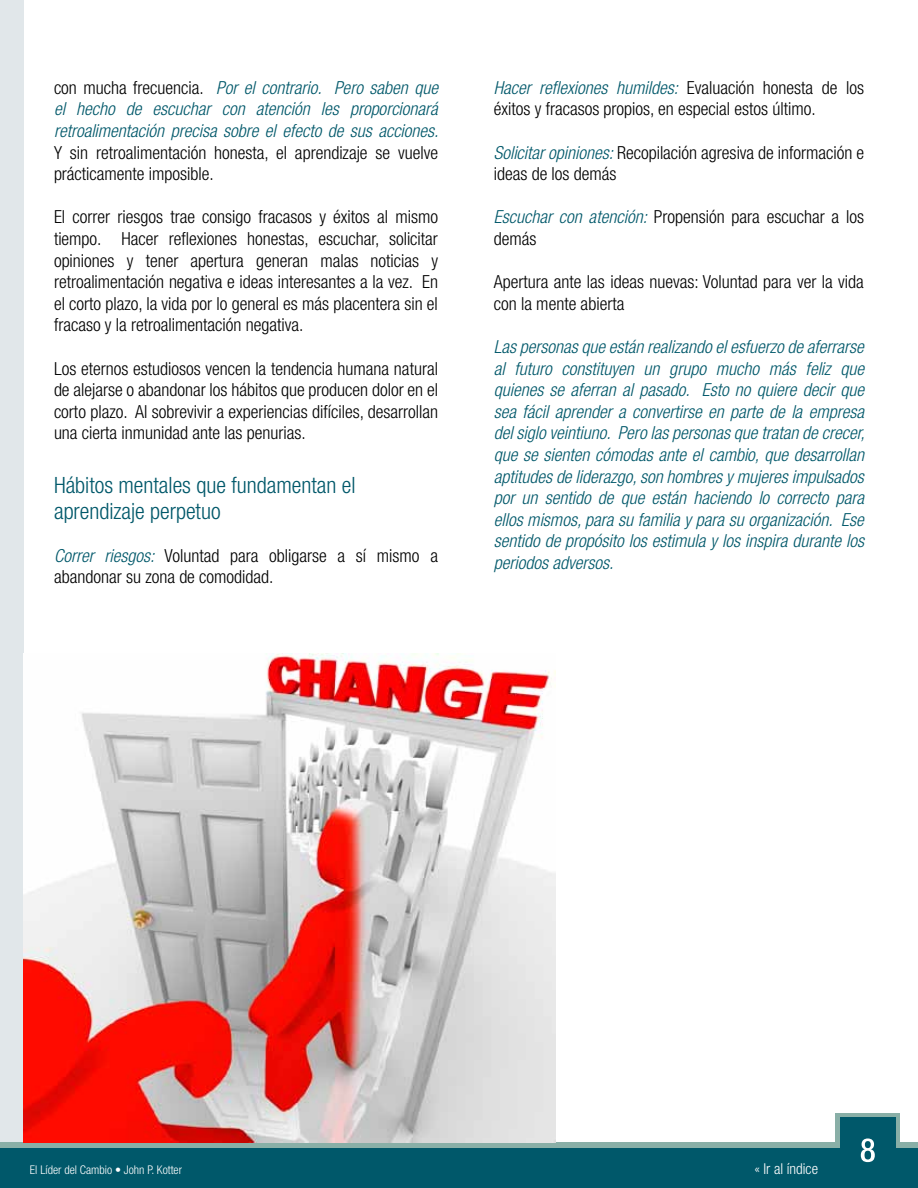
<style>
.page{position:relative;width:918px;height:1188px;background:#fff}
.page>*{position:absolute;margin:0;border:0;box-sizing:border-box;transform-origin:0 0}
.t1{font:300 condensed 22.5px/25.8px "Helvetica Neue";color:#00586a}
.t2{font:300 condensed 18px/21.6px "Helvetica Neue";color:#000}
.t3{font:italic 300 condensed 18px/21.6px "Helvetica Neue";color:#00586a;text-align:justify}
.t4{font:300 condensed 15px "Helvetica Neue";color:#fff}
.t5{font:300 condensed 12px "Helvetica Neue";color:#fff}
.s1{font-style:normal;color:#000}
.s2{font-style:italic;color:#00586a}
</style>
<div class="page">
<div style="left:0;top:0;width:24px;height:1188px;background:#e1e7ea"></div>
<div style="left:0;top:1143px;width:918px;height:41px;background:linear-gradient(to right,#89afa7,#89afa7)"></div>
<div style="left:0;top:1149px;width:918px;height:39px;background:#00586a"></div>
<div style="left:836px;top:1114px;width:64px;height:34px;background:linear-gradient(to right,#89afa7,#89afa7)"></div>
<div style="left:840px;top:1118px;width:56px;height:70px;background:#00586a"></div>
<svg style="left:861px;top:1138px;width:14px;height:24px"></svg>
<img style="left:24px;top:654px;width:531px;height:489px">
<p class="t3" style="left:54px;top:77px;width:386px"><span class="s1">con mucha frecuencia.</span> Por el contrario. Pero saben que el hecho de escuchar con atención les proporcionará retroalimentación precisa sobre el efecto de sus acciones.</p>
<p class="t2" style="left:54px;top:141px;width:386px">Y sin retroalimentación honesta, el aprendizaje se vuelve prácticamente imposible.</p>
<p class="t2" style="left:54px;top:206px;width:386px;text-align:justify">El correr riesgos trae consigo fracasos y éxitos al mismo tiempo. Hacer reflexiones honestas, escuchar, solicitar opiniones y tener apertura generan malas noticias y retroalimentación negativa e ideas interesantes a la vez. En el corto plazo, la vida por lo general es más placentera sin el fracaso y la retroalimentación negativa.</p>
<p class="t2" style="left:54px;top:357px;width:386px;text-align:justify">Los eternos estudiosos vencen la tendencia humana natural de alejarse o abandonar los hábitos que producen dolor en el corto plazo. Al sobrevivir a experiencias difíciles, desarrollan una cierta inmunidad ante las penurias.</p>
<p class="t1" style="left:54px;top:472px;width:303px">Hábitos mentales que fundamentan el aprendizaje perpetuo</p>
<p class="t2" style="left:54px;top:545px;width:386px"><span class="s2">Correr riesgos:</span> Voluntad para obligarse a sí mismo a abandonar su zona de comodidad.</p>
<p class="t2" style="left:494px;top:77px;width:372px"><span class="s2">Hacer reflexiones humildes:</span> Evaluación honesta de los éxitos y fracasos propios, en especial estos último.</p>
<p class="t2" style="left:494px;top:141px;width:372px"><span class="s2">Solicitar opiniones:</span> Recopilación agresiva de información e ideas de los demás</p>
<p class="t2" style="left:494px;top:206px;width:372px"><span class="s2">Escuchar con atención:</span> Propensión para escuchar a los demás</p>
<p class="t2" style="left:494px;top:271px;width:372px">Apertura ante las ideas nuevas: Voluntad para ver la vida con la mente abierta</p>
<p class="t3" style="left:494px;top:336px;width:372px">Las personas que están realizando el esfuerzo de aferrarse al futuro constituyen un grupo mucho más feliz que quienes se aferran al pasado. Esto no quiere decir que sea fácil aprender a convertirse en parte de la empresa del siglo veintiuno. Pero las personas que tratan de crecer, que se sienten cómodas ante el cambio, que desarrollan aptitudes de liderazgo, son hombres y mujeres impulsados por un sentido de que están haciendo lo correcto para ellos mismos, para su familia y para su organización. Ese sentido de propósito los estimula y los inspira durante los periodos adversos.</p>
<p class="t5" style="left:30px;top:1162px;width:154px">El Líder del Cambio • John P. Kotter</p>
<p class="t4" style="left:754px;top:1160px;width:65px">« Ir al índice</p>
</div>
